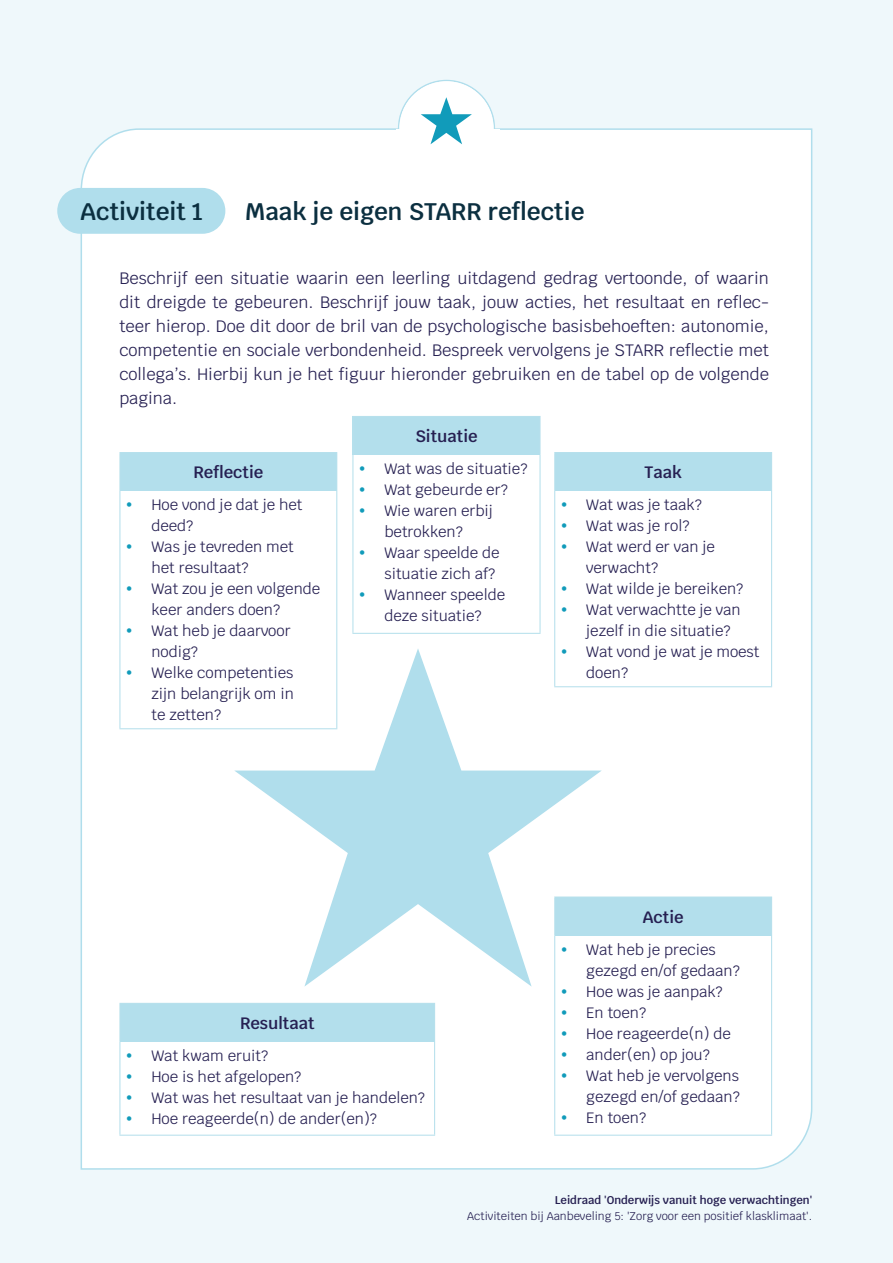
<style>
.page{position:relative;width:893px;height:1263px;background:#eff8fb}
.page>*{position:absolute;margin:0;border:0;box-sizing:border-box;transform-origin:0 0}
.t1{font:600 24px "Krub";color:#0b2f40}
.t2{font:16.5px/24px "Krub";color:#262052;text-align:justify}
.t3{font:600 16.5px "Krub";color:#262052}
.t4{font:15px/21px "Krub";color:#262052}
.t5{font:11.25px "Krub";color:#262052}
.t6{font:600 11.25px "Krub";color:#262052}
</style>
<div class="page">
<div style="left:80px;top:128px;width:733px;height:1042px;background:#fff"></div>
<div style="left:57px;top:188px;width:168px;height:46px;background:#b0deec;border-radius:23px"></div>
<div style="left:399px;top:81px;width:95px;height:94px;background:#fff;border-radius:50%"></div>
<div style="left:396px;top:130px;width:103px;height:19px;background:#fff"></div>
<svg style="left:234px;top:648px;width:368px;height:338px;fill:#fff"></svg>
<svg style="left:397px;top:79px;width:99px;height:76px"></svg>
<div style="left:353px;top:416px;width:187px;height:39px;background:#b3dfec"></div>
<hr style="left:352px;top:416px;width:189px;height:1px;background:#b8e1ec">
<hr style="left:352px;top:417px;width:1px;height:38px;background:#b8e1ec">
<hr style="left:539px;top:417px;width:2px;height:38px;background:#b8e1ec">
<hr style="left:352px;top:455px;width:1px;height:178px;background:#b6e0ec">
<hr style="left:539px;top:455px;width:2px;height:178px;background:#b6e0ec">
<hr style="left:352px;top:633px;width:189px;height:1px;background:#b6e0ec">
<div style="left:120px;top:453px;width:217px;height:38px;background:#b3dfec"></div>
<hr style="left:119px;top:452px;width:218px;height:1px;background:#b8e1ec">
<hr style="left:119px;top:453px;width:1px;height:38px;background:#b8e1ec">
<hr style="left:336px;top:453px;width:1px;height:38px;background:#b8e1ec">
<hr style="left:119px;top:491px;width:1px;height:237px;background:#b6e0ec">
<hr style="left:336px;top:491px;width:1px;height:237px;background:#b6e0ec">
<hr style="left:119px;top:728px;width:218px;height:1px;background:#b6e0ec">
<div style="left:120px;top:1003px;width:315px;height:38px;background:#b3dfec"></div>
<hr style="left:119px;top:1003px;width:316px;height:1px;background:#b8e1ec">
<hr style="left:119px;top:1004px;width:1px;height:37px;background:#b8e1ec">
<hr style="left:434px;top:1004px;width:1px;height:37px;background:#b8e1ec">
<hr style="left:119px;top:1041px;width:1px;height:94px;background:#b6e0ec">
<hr style="left:434px;top:1041px;width:1px;height:94px;background:#b6e0ec">
<hr style="left:119px;top:1135px;width:316px;height:1px;background:#b6e0ec">
<div style="left:555px;top:453px;width:217px;height:38px;background:#b3dfec"></div>
<hr style="left:554px;top:452px;width:218px;height:1px;background:#b8e1ec">
<hr style="left:554px;top:453px;width:1px;height:38px;background:#b8e1ec">
<hr style="left:771px;top:453px;width:1px;height:38px;background:#b8e1ec">
<hr style="left:554px;top:491px;width:1px;height:195px;background:#b6e0ec">
<hr style="left:771px;top:491px;width:1px;height:195px;background:#b6e0ec">
<hr style="left:554px;top:686px;width:218px;height:1px;background:#b6e0ec">
<div style="left:555px;top:897px;width:217px;height:38px;background:#b3dfec"></div>
<hr style="left:554px;top:896px;width:218px;height:1px;background:#b8e1ec">
<hr style="left:554px;top:897px;width:1px;height:38px;background:#b8e1ec">
<hr style="left:771px;top:897px;width:1px;height:38px;background:#b8e1ec">
<hr style="left:554px;top:935px;width:1px;height:200px;background:#b6e0ec">
<hr style="left:771px;top:935px;width:1px;height:200px;background:#b6e0ec">
<hr style="left:554px;top:1135px;width:218px;height:1px;background:#b6e0ec">
<svg style="left:360px;top:466px;width:5px;height:5px"></svg>
<svg style="left:360px;top:487px;width:5px;height:5px"></svg>
<svg style="left:360px;top:508px;width:5px;height:5px"></svg>
<svg style="left:360px;top:550px;width:5px;height:5px"></svg>
<svg style="left:360px;top:592px;width:5px;height:5px"></svg>
<svg style="left:127px;top:502px;width:5px;height:5px"></svg>
<svg style="left:127px;top:544px;width:5px;height:5px"></svg>
<svg style="left:127px;top:586px;width:5px;height:5px"></svg>
<svg style="left:127px;top:628px;width:5px;height:5px"></svg>
<svg style="left:127px;top:670px;width:5px;height:5px"></svg>
<svg style="left:127px;top:1053px;width:5px;height:5px"></svg>
<svg style="left:127px;top:1074px;width:5px;height:5px"></svg>
<svg style="left:127px;top:1095px;width:5px;height:5px"></svg>
<svg style="left:127px;top:1116px;width:5px;height:5px"></svg>
<svg style="left:562px;top:502px;width:4px;height:5px"></svg>
<svg style="left:562px;top:523px;width:4px;height:5px"></svg>
<svg style="left:562px;top:544px;width:4px;height:5px"></svg>
<svg style="left:562px;top:586px;width:4px;height:5px"></svg>
<svg style="left:562px;top:607px;width:4px;height:5px"></svg>
<svg style="left:562px;top:649px;width:4px;height:5px"></svg>
<svg style="left:562px;top:947px;width:4px;height:4px"></svg>
<svg style="left:562px;top:989px;width:4px;height:4px"></svg>
<svg style="left:562px;top:1010px;width:4px;height:4px"></svg>
<svg style="left:562px;top:1031px;width:4px;height:4px"></svg>
<svg style="left:562px;top:1052px;width:4px;height:4px"></svg>
<svg style="left:562px;top:1073px;width:4px;height:4px"></svg>
<svg style="left:562px;top:1115px;width:4px;height:4px"></svg>
<h1 class="t1" style="left:81px;top:197px;width:124px">Activiteit 1</h1>
<h1 class="t1" style="left:245px;top:197px;width:341px">Maak je eigen STARR reflectie</h1>
<p class="t2" style="left:119px;top:266px;width:651px">Beschrijf een situatie waarin een leerling uitdagend gedrag vertoonde, of waarin dit dreigde te gebeuren. Beschrijf jouw taak, jouw acties, het resultaat en reflec&shy;teer hierop. Doe dit door de bril van de psychologische basisbehoeften: autonomie, competentie en sociale verbondenheid. Bespreek vervolgens je STARR reflectie met collega’s. Hierbij kun je het figuur hieronder gebruiken en de tabel op de volgende pagina.</p>
<p class="t3" style="left:193px;top:463px;width:71px">Reflectie</p>
<p class="t4" style="left:151px;top:494px;width:170px">Hoe vond je dat je het deed?<br>Was je tevreden met het resultaat?<br>Wat zou je een volgende keer anders doen?<br>Wat heb je daarvoor nodig?<br>Welke competenties zijn belangrijk om in<br>te zetten?</p>
<p class="t3" style="left:415px;top:427px;width:64px">Situatie</p>
<p class="t4" style="left:384px;top:458px;width:145px">Wat was de situatie?<br>Wat gebeurde er?<br>Wie waren erbij betrokken?<br>Waar speelde de situatie zich af?<br>Wanneer speelde deze situatie?</p>
<p class="t3" style="left:644px;top:463px;width:39px">Taak</p>
<p class="t4" style="left:586px;top:494px;width:175px">Wat was je taak?<br>Wat was je rol?<br>Wat werd er van je verwacht?<br>Wat wilde je bereiken?<br>Wat verwachtte je van jezelf in die situatie?<br>Wat vond je wat je moest doen?</p>
<p class="t3" style="left:240px;top:1013px;width:76px">Resultaat</p>
<p class="t4" style="left:151px;top:1045px;width:275px">Wat kwam eruit?<br>Hoe is het afgelopen?<br>Wat was het resultaat van je handelen?<br>Hoe reageerde(n) de ander(en)?</p>
<p class="t3" style="left:643px;top:907px;width:42px">Actie</p>
<p class="t4" style="left:586px;top:939px;width:155px">Wat heb je precies gezegd en/of gedaan?<br>Hoe was je aanpak?<br>En toen?<br>Hoe reageerde(n) de ander(en) op jou?<br>Wat heb je vervolgens gezegd en/of gedaan?<br>En toen?</p>
<p class="t6" style="left:555px;top:1193px;width:259px">Leidraad 'Onderwijs vanuit hoge verwachtingen'</p>
<p class="t5" style="left:467px;top:1207px;width:346px">Activiteiten bij Aanbeveling 5: 'Zorg voor een positief klasklimaat'.</p>
</div>
